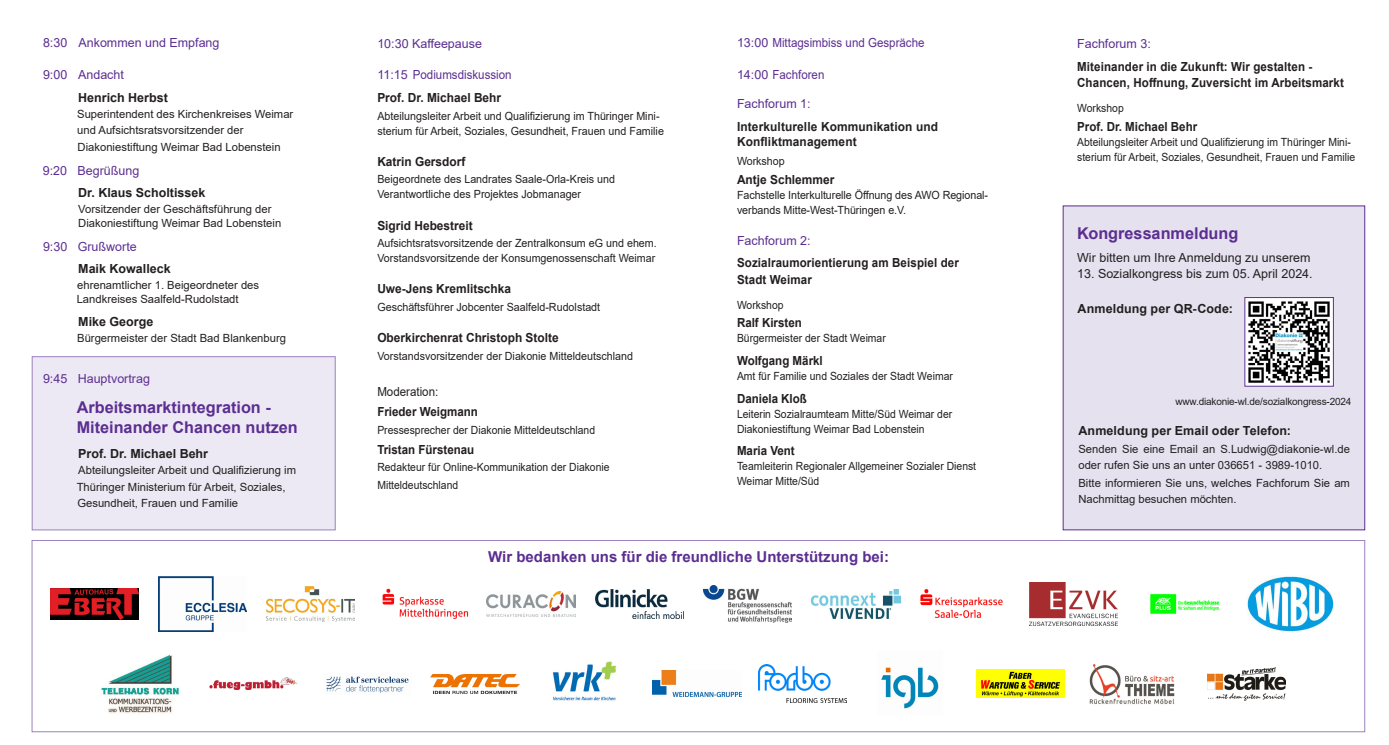
<style>
.page{position:relative;width:1389px;height:745px;background:#fff}
.page>*{position:absolute;margin:0;border:0;box-sizing:border-box;transform-origin:0 0}
.t1{font:700 16.25px/20px "Arial";color:#5b2e91}
.t2{font:700 15px "Arial";color:#5b2e91}
.t3{font:700 12.5px/22.5px "Arial";color:#231f20;scale:.92 1}
.t4{font:12.5px "Arial";color:#5b2e91}
.t5{font:700 12.5px/15px "Arial";color:#231f20;scale:.95 1}
.t6{font:700 12.5px "Arial";color:#231f20}
.t7{font:12.5px "Arial";color:#231f20}
.t8{font:12.5px "Arial";color:#231f20;scale:.92 1}
.t9{font:11.25px/16.2px "Arial";color:#231f20}
.t10{font:11.25px/15px "Arial";color:#231f20;scale:.95 1}
.t11{font:11.25px/15px "Arial";color:#231f20;scale:.92 1}
.t12{font:10px "Arial";letter-spacing:-.015em;color:#231f20}
.s1{font-weight:400;color:#5b2e91}
</style>
<div class="page">
<div style="left:32px;top:356px;width:303px;height:173px;background:#ede9f4"></div>
<img style="left:812px;top:589px;width:88px;height:28px">
<img style="left:595px;top:589px;width:88px;height:28px">
<img style="left:704px;top:585px;width:88px;height:37px">
<img style="left:101px;top:655px;width:79px;height:59px">
<img style="left:1247px;top:575px;width:87px;height:56px">
<img style="left:431px;top:674px;width:88px;height:19px">
<img style="left:553px;top:661px;width:64px;height:40px">
<img style="left:758px;top:664px;width:88px;height:38px">
<img style="left:881px;top:667px;width:58px;height:42px">
<img style="left:1089px;top:664px;width:86px;height:41px">
<img style="left:159px;top:576px;width:88px;height:55px">
<img style="left:50px;top:588px;width:88px;height:31px">
<img style="left:1150px;top:594px;width:70px;height:20px">
<img style="left:209px;top:677px;width:89px;height:12px">
<img style="left:920px;top:588px;width:83px;height:30px">
<img style="left:1207px;top:667px;width:78px;height:33px">
<img style="left:653px;top:670px;width:88px;height:26px">
<img style="left:266px;top:586px;width:88px;height:34px">
<img style="left:976px;top:669px;width:89px;height:28px">
<img style="left:382px;top:588px;width:87px;height:30px">
<img style="left:487px;top:591px;width:88px;height:25px">
<img style="left:1029px;top:582px;width:89px;height:43px">
<img style="left:326px;top:676px;width:83px;height:17px">
<div style="left:1063px;top:206px;width:302px;height:323px;background:#e6e1ef"></div>
<img style="left:1247px;top:299px;width:84px;height:85px">
<p class="t4" style="left:43px;top:34px;width:178px">8:30 Ankommen und Empfang</p>
<p class="t4" style="left:43px;top:66px;width:82px">9:00 Andacht</p>
<p class="t6" style="left:78px;top:89px;width:91px">Henrich Herbst</p>
<p class="t9" style="left:77px;top:106px;width:218px">Superintendent des Kirchenkreises Weimar und Aufsichtsratsvorsitzender der</p>
<p class="t9" style="left:78px;top:138px;width:205px">Diakoniestiftung Weimar Bad Lobenstein</p>
<p class="t4" style="left:43px;top:161px;width:98px">9:20 Begrüßung</p>
<p class="t6" style="left:78px;top:184px;width:129px">Dr. Klaus Scholtissek</p>
<p class="t9" style="left:78px;top:202px;width:205px;line-height:13.8px">Vorsitzender der Geschäftsführung der<br>Diakoniestiftung Weimar Bad Lobenstein</p>
<p class="t4" style="left:43px;top:237px;width:95px">9:30 Grußworte</p>
<p class="t6" style="left:78px;top:260px;width:94px">Maik Kowalleck</p>
<p class="t9" style="left:77px;top:278px;width:184px;line-height:13.8px">ehrenamtlicher 1. Beigeordneter des<br>Landkreises Saalfeld-Rudolstadt</p>
<p class="t6" style="left:78px;top:312px;width:77px">Mike George</p>
<p class="t9" style="left:77px;top:329px;width:210px">Bürgermeister der Stadt Bad Blankenburg</p>
<p class="t4" style="left:43px;top:370px;width:108px">9:45 Hauptvortrag</p>
<p class="t1" style="left:77px;top:397px;width:223px">Arbeitsmarktintegration -<br>Miteinander Chancen nutzen</p>
<p class="t6" style="left:78px;top:444px;width:131px">Prof. Dr. Michael Behr</p>
<p class="t9" style="left:77px;top:462px;width:221px">Abteilungsleiter Arbeit und Qualifizierung im<br>Thüringer Ministerium für Arbeit, Soziales,<br>Gesundheit, Frauen und Familie</p>
<p class="t4" style="left:377px;top:35px;width:106px">10:30 Kaffeepause</p>
<p class="t4" style="left:377px;top:66px;width:136px">11:15 Podiumsdiskussion</p>
<p class="t5" style="left:377px;top:90px;width:132px">Prof. Dr. Michael Behr</p>
<p class="t10" style="left:377px;top:108px;width:303px">Abteilungsleiter Arbeit und Qualifizierung im Thüringer Mini&shy;sterium für Arbeit, Soziales, Gesundheit, Frauen und Familie</p>
<p class="t5" style="left:377px;top:154px;width:94px">Katrin Gersdorf</p>
<p class="t10" style="left:377px;top:172px;width:252px">Beigeordnete des Landrates Saale-Orla-Kreis und<br>Verantwortliche des Projektes Jobmanager</p>
<p class="t5" style="left:377px;top:218px;width:102px">Sigrid Hebestreit</p>
<p class="t10" style="left:377px;top:235px;width:296px">Aufsichtsratsvorsitzende der Zentralkonsum eG und ehem.<br>Vorstandsvorsitzende der Konsumgenossenschaft Weimar</p>
<p class="t5" style="left:377px;top:281px;width:142px">Uwe-Jens Kremlitschka</p>
<p class="t10" style="left:377px;top:299px;width:236px">Geschäftsführer Jobcenter Saalfeld-Rudolstadt</p>
<p class="t5" style="left:377px;top:330px;width:192px">Oberkirchenrat Christoph Stolte</p>
<p class="t10" style="left:377px;top:348px;width:271px">Vorstandsvorsitzender der Diakonie Mitteldeutschland</p>
<p class="t8" style="left:377px;top:383px;width:68px">Moderation:</p>
<p class="t3" style="left:377px;top:400px;width:111px">Frieder Weigmann</p>
<p class="t11" style="left:377px;top:422px;width:238px">Pressesprecher der Diakonie Mitteldeutschland</p>
<p class="t3" style="left:377px;top:438px;width:107px">Tristan Fürstenau</p>
<p class="t11" style="left:377px;top:458px;width:254px;line-height:17.5px">Redakteur für Online-Kommunikation der Diakonie<br>Mitteldeutschland</p>
<p class="t4" style="left:737px;top:34px;width:189px">13:00 Mittagsimbiss und Gespräche</p>
<p class="t4" style="left:737px;top:66px;width:89px">14:00 Fachforen</p>
<p class="t4" style="left:737px;top:95px;width:75px">Fachforum 1:</p>
<p class="t5" style="left:737px;top:119px;width:213px">Interkulturelle Kommunikation und<br>Konfliktmanagement</p>
<p class="t10" style="left:737px;top:153px;width:52px">Workshop</p>
<p class="t5" style="left:737px;top:172px;width:104px">Antje Schlemmer</p>
<p class="t10" style="left:737px;top:187px;width:266px">Fachstelle Interkulturelle Öffnung des AWO Regional&shy;verbands Mitte-West-Thüringen e.V.</p>
<p class="t3" style="left:737px;top:229px;width:243px"><span class="s1">Fachforum 2:<br></span>Sozialraumorientierung am Beispiel der</p>
<p class="t3" style="left:737px;top:268px;width:83px">Stadt Weimar</p>
<p class="t11" style="left:737px;top:297px;width:52px">Workshop</p>
<p class="t3" style="left:737px;top:312px;width:72px">Ralf Kirsten</p>
<p class="t11" style="left:737px;top:331px;width:163px">Bürgermeister der Stadt Weimar</p>
<p class="t3" style="left:737px;top:349px;width:95px">Wolfgang Märkl</p>
<p class="t11" style="left:737px;top:368px;width:236px">Amt für Familie und Soziales der Stadt Weimar</p>
<p class="t3" style="left:737px;top:387px;width:78px">Daniela Kloß</p>
<p class="t11" style="left:737px;top:406px;width:236px">Leiterin Sozialraumteam Mitte/Süd Weimar der<br>Diakoniestiftung Weimar Bad Lobenstein</p>
<p class="t3" style="left:737px;top:439px;width:64px">Maria Vent</p>
<p class="t11" style="left:737px;top:458px;width:261px">Teamleiterin Regionaler Allgemeiner Sozialer Dienst<br>Weimar Mitte/Süd</p>
<p class="t2" style="left:488px;top:546px;width:402px">Wir bedanken uns für die freundliche Unterstützung bei:</p>
<p class="t4" style="left:1077px;top:35px;width:75px">Fachforum 3:</p>
<p class="t3" style="left:1077px;top:55px;width:257px">Miteinander in die Zukunft: Wir gestalten -</p>
<p class="t3" style="left:1077px;top:72px;width:291px">Chancen, Hoffnung, Zuversicht im Arbeitsmarkt</p>
<p class="t11" style="left:1077px;top:100px;width:52px">Workshop</p>
<p class="t3" style="left:1077px;top:115px;width:132px">Prof. Dr. Michael Behr</p>
<p class="t11" style="left:1077px;top:134px;width:304px">Abteilungsleiter Arbeit und Qualifizierung im Thüringer Mini&shy;sterium für Arbeit, Soziales, Gesundheit, Frauen und Familie</p>
<p class="t1" style="left:1077px;top:223px;width:163px">Kongressanmeldung</p>
<p class="t7" style="left:1077px;top:249px;width:235px">Wir bitten um Ihre Anmeldung zu unserem</p>
<p class="t7" style="left:1077px;top:265px;width:237px">13. Sozialkongress bis zum 05. April 2024.</p>
<p class="t6" style="left:1078px;top:299px;width:157px">Anmeldung per QR-Code:</p>
<p class="t12" style="left:1175px;top:394px;width:177px">www.diakonie-wl.de/sozialkongress-2024</p>
<p class="t6" style="left:1078px;top:421px;width:214px">Anmeldung per Email oder Telefon:</p>
<p class="t9" style="left:1078px;top:440px;width:273px">Senden Sie eine Email an S.Ludwig@diakonie-wl.de oder rufen Sie uns an unter 036651 - 3989-1010.</p>
<p class="t9" style="left:1078px;top:474px;width:273px">Bitte informieren Sie uns, welches Fachforum Sie am<br>Nachmittag besuchen möchten.</p>
</div>
